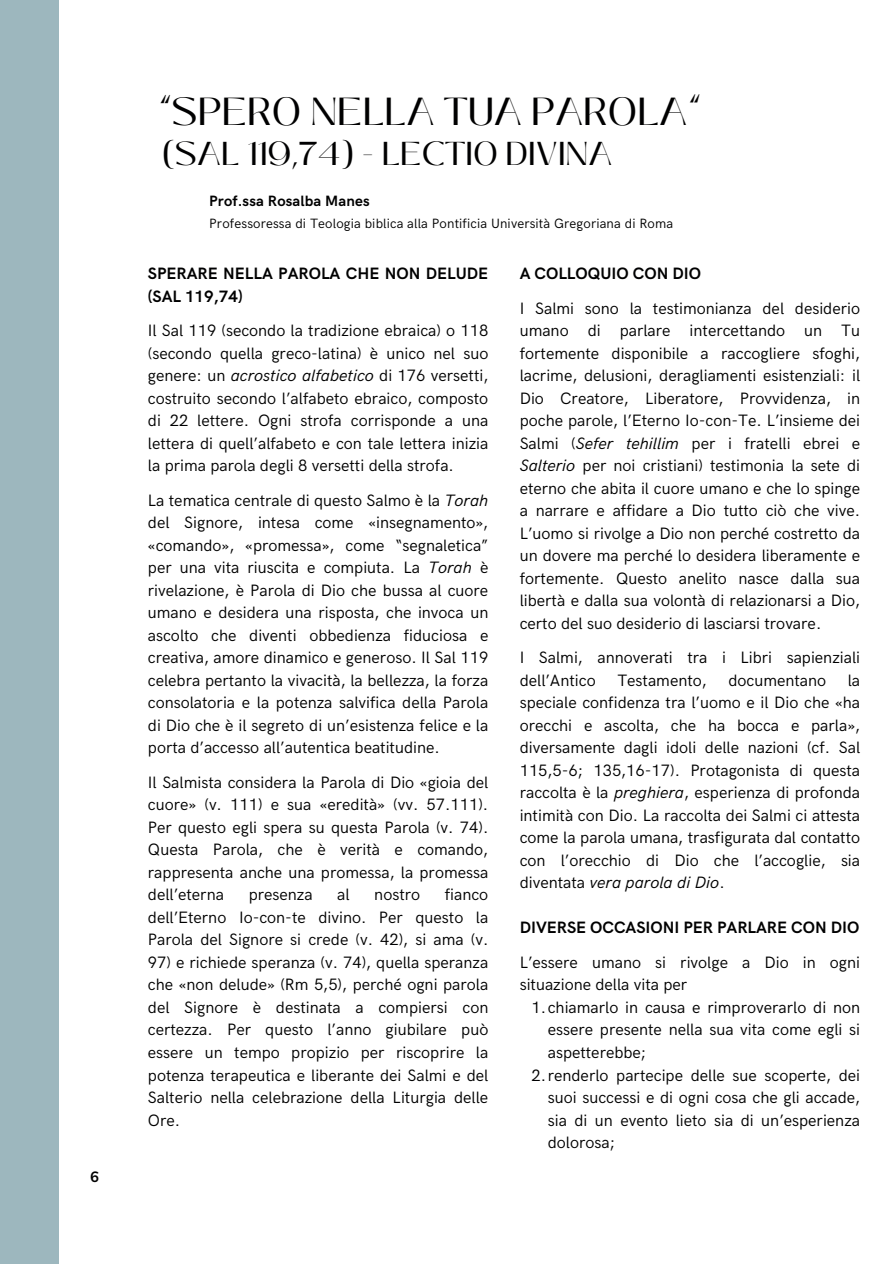
<style>
.page{position:relative;width:894px;height:1264px;background:#fff}
.page>*{position:absolute;margin:0;border:0;box-sizing:border-box;transform-origin:0 0}
.t1{font:39px "Black Mango";color:#000001}
.t2{font:33px "Black Mango";color:#000001}
.t3{font:16.5px/22.5px "HK Grotesk";color:#000001;text-align:justify}
.t4{font:700 16.5px/22.5px "HK Grotesk";color:#000001}
.t5{font:700 15px "HK Grotesk";letter-spacing:.01em;color:#000001}
.t6{font:700 14.85px "Nunito";color:#000001}
.t7{font:13.5px "HK Grotesk";letter-spacing:.01em;color:#000001}
.s1{font-style:italic}
.s2{color:#fff}
</style>
<div class="page">
<div style="left:0;top:0;width:58px;height:1263px;background:#9db7be"></div>
<p class="t6" style="left:90px;top:1167px;width:10px">6</p>
<h1 class="t1" style="left:158px;top:82px;width:544px">“SPERO NELLA TUA PAROLA”</h1>
<h2 class="t2" style="left:162px;top:129px;width:451px">(SAL 119,74) - LECTIO DIVINA</h2>
<p class="t5" style="left:209px;top:193px;width:162px">Prof.ssa Rosalba Manes</p>
<p class="t7" style="left:209px;top:216px;width:465px">Professoressa di Teologia biblica alla Pontificia Università Gregoriana di Roma</p>
<p class="t4" style="left:148px;top:263px;width:342px">SPERARE NELLA PAROLA CHE NON DELUDE (SAL 119,74)</p>
<p class="t3" style="left:148px;top:320px;width:342px">Il Sal 119 (secondo la tradizione ebraica) o 118 (secondo quella greco-latina) è unico nel suo genere: un <span class="s1">acrostico alfabetico</span> di 176 versetti, costruito secondo l’alfabeto ebraico, composto di 22 lettere. Ogni strofa corrisponde a una lettera di quell’alfabeto e con tale lettera inizia la prima parola degli 8 versetti della strofa.</p>
<p class="t3" style="left:148px;top:489px;width:342px">La tematica centrale di questo Salmo è la <span class="s1">Torah </span>del Signore, intesa come «insegnamento», «comando», «promessa», come “segnaletica” per una vita riuscita e compiuta. La <span class="s1">Torah</span> è rivelazione, è Parola di Dio che bussa al cuore umano e desidera una risposta, che invoca un ascolto che diventi obbedienza fiduciosa e creativa, amore dinamico e generoso. Il Sal 119 celebra pertanto la vivacità, la bellezza, la forza consolatoria e la potenza salvifica della Parola di Dio che è il segreto di un’esistenza felice e la porta d’accesso all’autentica beatitudine.</p>
<p class="t3" style="left:148px;top:771px;width:342px">Il Salmista considera la Parola di Dio «gioia del cuore» (v. 111) e sua «eredità» (vv. 57.111).<br>Per questo egli spera su questa Parola (v. 74).<br>Questa Parola, che è verità e comando, rappresenta anche una promessa, la promessa dell’eterna</p>
<p class="t4" style="left:519px;top:263px;width:183px">A COLLOQUIO CON DIO</p>
<p class="t3" style="left:519px;top:297px;width:342px">I Salmi sono la testimonianza del desiderio umano di parlare intercettando un Tu fortemente disponibile a raccogliere sfoghi, lacrime, delusioni, deragliamenti esistenziali: il Dio Creatore, Liberatore, Provvidenza, in poche parole, l’Eterno Io-con-Te. L’insieme dei Salmi (<span class="s1">Sefer tehillim</span> per i fratelli ebrei e <span class="s1">Salterio</span> per noi cristiani) testimonia la sete di eterno che abita il cuore umano e che lo spinge a narrare e affidare a Dio tutto ciò che vive.<br>L’uomo si rivolge a Dio non perché costretto da un dovere ma perché lo desidera liberamente e fortemente. Questo anelito nasce dalla sua libertà e dalla sua volontà di relazionarsi a Dio, certo del suo desiderio di lasciarsi trovare.</p>
<p class="t3" style="left:519px;top:647px;width:342px">I Salmi, annoverati tra i Libri sapienziali dell’Antico</p>
<p class="t3" style="left:519px;top:669px;width:342px;text-indent:328px">la speciale confidenza tra l’uomo e il Dio che «ha orecchi e ascolta, che ha bocca e parla», diversamente dagli idoli delle nazioni (cf. Sal 115,5-6; 135,16-17). Protagonista di questa raccolta è la <span class="s1">preghiera</span>, esperienza di profonda intimità con Dio. La raccolta dei Salmi ci attesta come la parola umana, trasfigurata dal contatto con l’orecchio di Dio che l’accoglie, sia diventata <span class="s1">vera parola di Dio</span>.</p>
<p class="t4" style="left:519px;top:917px;width:341px">DIVERSE OCCASIONI PER PARLARE CON DIO</p>
<p class="t3" style="left:519px;top:951px;width:342px">L’essere umano si rivolge a Dio in ogni situazione della vita per</p>
<p class="t3" style="left:531px;top:996px;width:330px">1.chiamarlo in causa e rimproverarlo di non</p>
<p class="t3" style="left:547px;top:1019px;width:314px">essere presente nella sua vita come egli si</p>
<p class="t3" style="left:547px;top:1041px;width:100px">aspetterebbe;</p>
<p class="t3" style="left:531px;top:1064px;width:330px">2.renderlo partecipe delle sue scoperte, dei</p>
<p class="t3" style="left:547px;top:1086px;width:314px">suoi successi e di ogni cosa che gli accade,</p>
<p class="t3" style="left:547px;top:1109px;width:314px">sia di un evento lieto sia di un’esperienza</p>
<p class="t3" style="left:547px;top:1131px;width:84px">dolorosa;<span class="s2">xx</span></p>
<p class="t3" style="left:617px;top:669px;width:91px">Testamento,</p>
<p class="t3" style="left:728px;top:669px;width:99px">documentano</p>
<p class="t3" style="left:148px;top:884px;width:342px;text-indent:297px">fianco dell’Eterno Io-con-te divino. Per questo la Parola del Signore si crede (v. 42), si ama (v.</p>
<p class="t3" style="left:148px;top:951px;width:342px">97) e richiede speranza (v. 74), quella speranza che «non delude» (Rm 5,5), perché ogni parola del Signore è destinata a compiersi con certezza. Per questo l’anno giubilare può essere un tempo propizio per riscoprire la potenza terapeutica e liberante dei Salmi e del Salterio nella celebrazione della Liturgia delle Ore.</p>
<p class="t3" style="left:248px;top:884px;width:65px">presenza</p>
<p class="t3" style="left:337px;top:884px;width:14px">al</p>
<p class="t3" style="left:374px;top:884px;width:47px">nostro</p>
</div>
